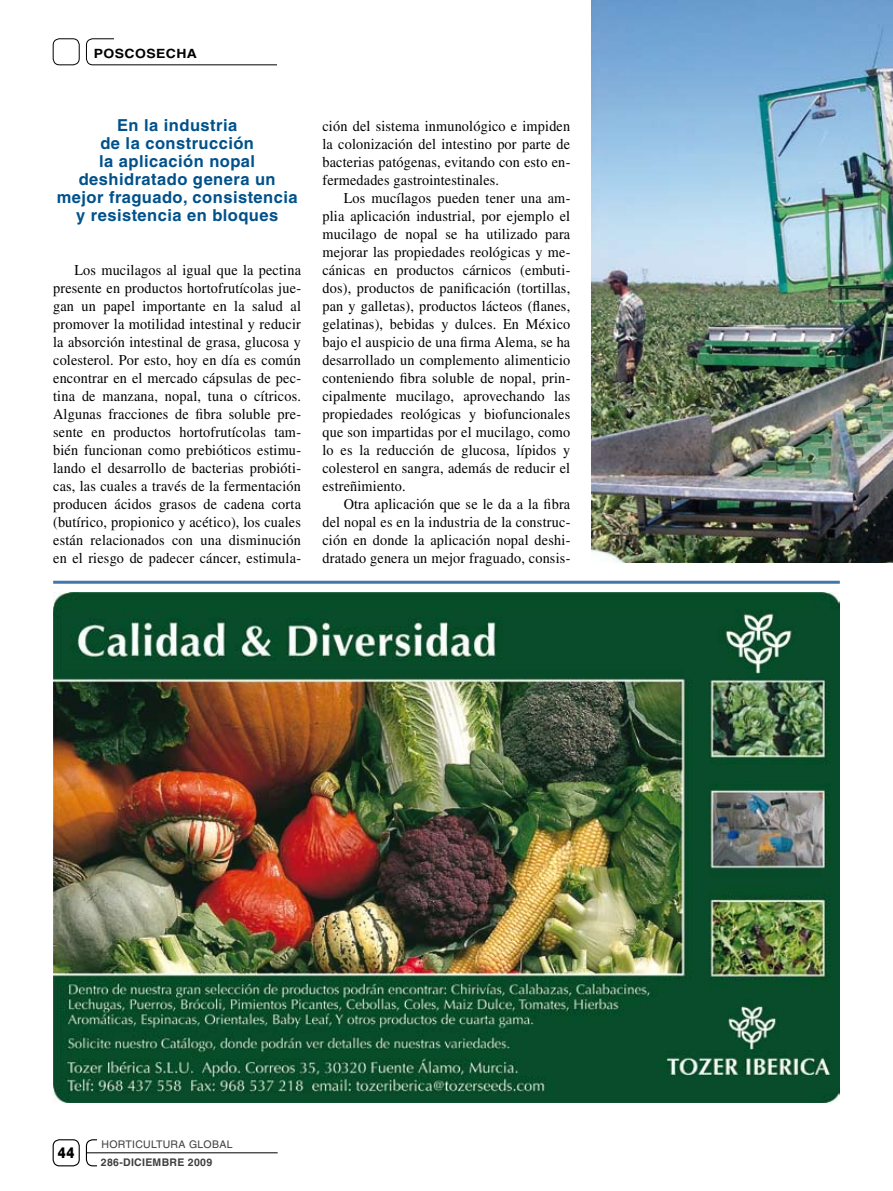
<style>
.page{position:relative;width:893px;height:1191px;background:#fff}
.page>*{position:absolute;margin:0;border:0;box-sizing:border-box;transform-origin:0 0}
.t1{font:700 16.5px/18px "Helvetica";letter-spacing:.03em;color:#00518b;text-align:center}
.t2{font:15px/18px "Times";letter-spacing:.01em;color:#000;text-align:justify;scale:.95 1}
.t3{font:900 15px "Helvetica";color:#000;scale:.8 1}
.t4{font:700 12.75px "Helvetica";letter-spacing:.03em;color:#000;scale:1.1 1}
.t5{font:10.5px "Helvetica";letter-spacing:.03em;color:#3e3e40}
.t6{font:700 10.5px "Helvetica";letter-spacing:.03em;color:#3e3e40}
</style>
<div class="page">
<div style="left:86px;top:38px;width:204px;height:27px;border:1px solid #000;border-radius:6px"></div>
<div style="left:278px;top:35px;width:13px;height:37px;background:#fff"></div>
<div style="left:114px;top:20px;width:171px;height:23px;background:#fff"></div>
<div style="left:53px;top:38px;width:27px;height:27px;border:1px solid #000;border-radius:6px"></div>
<div style="left:53px;top:1139px;width:27px;height:27px;border:1px solid #000;border-radius:6px"></div>
<div style="left:86px;top:1139px;width:27px;height:27px;border:1px solid #000;border-radius:6px"></div>
<div style="left:97px;top:1130px;width:25px;height:43px;background:#fff"></div>
<hr style="left:86px;top:1152px;width:192px;height:1px;background:#000">
<hr style="left:53px;top:581px;width:787px;height:3px;background:#4278a9">
<img style="left:592px;top:0;width:301px;height:563px">
<img style="left:53px;top:592px;width:787px;height:511px">
<p class="t4" style="left:94px;top:46px;width:95px">POSCOSECHA</p>
<p class="t1" style="left:57px;top:116px;width:242px">En la industria<br>de la construcción<br>la aplicación nopal deshidratado genera un mejor fraguado, consistencia y resistencia en bloques</p>
<p class="t2" style="left:53px;top:261px;width:263px;text-indent:21px">Los mucilagos al igual que la pectina presente en productos hortofrutícolas jue&shy;gan un papel importante en la salud al promover la motilidad intestinal y reducir la absorción intestinal de grasa, glucosa y colesterol. Por esto, hoy en día es común encontrar en el mercado cápsulas de pec&shy;tina de manzana, nopal, tuna o cítricos.<br>Algunas fracciones de fibra soluble pre&shy;sente en productos hortofrutícolas tam&shy;bién funcionan como prebióticos estimu&shy;lando el desarrollo de bacterias probióti&shy;cas, las cuales a través de la fermentación producen ácidos grasos de cadena corta (butírico, propionico y acético), los cuales están relacionados con una disminución en el riesgo de padecer cáncer, estimula-</p>
<p class="t2" style="left:322px;top:117px;width:262px">ción del sistema inmunológico e impiden</p>
<p class="t2" style="left:322px;top:135px;width:262px">la colonización del intestino por parte de</p>
<p class="t2" style="left:322px;top:153px;width:263px">bacterias patógenas, evitando con esto en-</p>
<p class="t2" style="left:322px;top:171px;width:187px">fermedades gastrointestinales.</p>
<p class="t2" style="left:344px;top:189px;width:240px">Los mucílagos pueden tener una am-</p>
<p class="t2" style="left:322px;top:207px;width:262px">plia aplicación industrial, por ejemplo el</p>
<p class="t2" style="left:322px;top:225px;width:262px">mucilago de nopal se ha utilizado para</p>
<p class="t2" style="left:322px;top:243px;width:263px">mejorar las propiedades reológicas y me-</p>
<p class="t2" style="left:322px;top:261px;width:263px">cánicas en productos cárnicos (embuti-</p>
<p class="t2" style="left:322px;top:279px;width:262px">dos), productos de panificación (tortillas,</p>
<p class="t2" style="left:322px;top:297px;width:262px">pan y galletas), productos lácteos (flanes,</p>
<p class="t2" style="left:322px;top:315px;width:262px">gelatinas), bebidas y dulces. En México</p>
<p class="t2" style="left:322px;top:333px;width:262px">bajo el auspicio de una firma Alema, se ha</p>
<p class="t2" style="left:322px;top:351px;width:262px">desarrollado un complemento alimenticio</p>
<p class="t2" style="left:322px;top:369px;width:263px">conteniendo fibra soluble de nopal, prin-</p>
<p class="t2" style="left:322px;top:387px;width:262px">cipalmente mucilago, aprovechando las</p>
<p class="t2" style="left:322px;top:405px;width:262px">propiedades reológicas y biofuncionales</p>
<p class="t2" style="left:322px;top:423px;width:262px">que son impartidas por el mucilago, como</p>
<p class="t2" style="left:322px;top:441px;width:262px">lo es la reducción de glucosa, lípidos y</p>
<p class="t2" style="left:322px;top:459px;width:262px">colesterol en sangra, además de reducir el</p>
<p class="t2" style="left:322px;top:477px;width:89px">estreñimiento.</p>
<p class="t2" style="left:344px;top:495px;width:240px">Otra aplicación que se le da a la fibra</p>
<p class="t2" style="left:322px;top:513px;width:263px">del nopal es en la industria de la construc-</p>
<p class="t2" style="left:322px;top:531px;width:263px">ción en donde la aplicación nopal deshi-</p>
<p class="t2" style="left:322px;top:549px;width:263px">dratado genera un mejor fraguado, consis-</p>
<p class="t3" style="left:58px;top:1142px;width:22px">44</p>
<p class="t5" style="left:102px;top:1137px;width:133px">HORTICULTURA GLOBAL</p>
<p class="t6" style="left:101px;top:1156px;width:113px">286-DICIEMBRE 2009</p>
</div>
